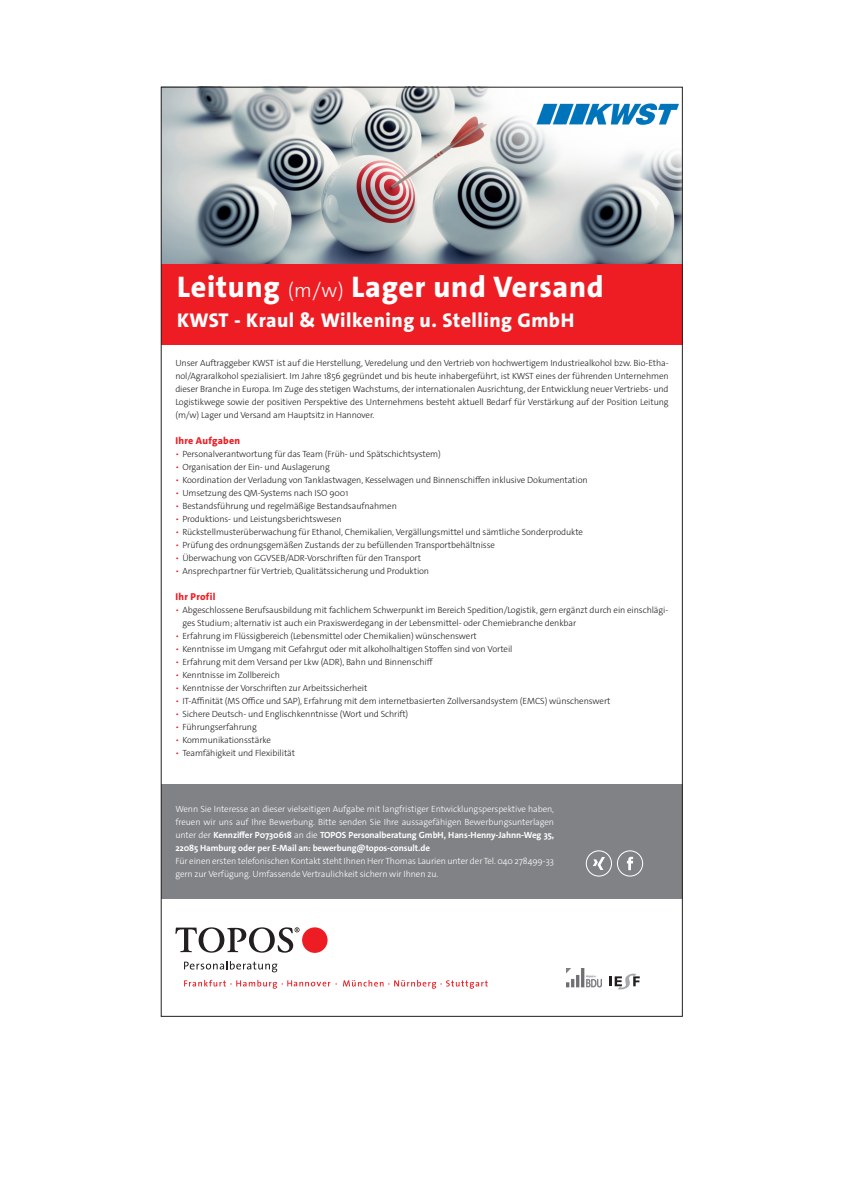
<style>
.page{position:relative;width:842px;height:1191px;background:#fff}
.page>*{position:absolute;margin:0;border:0;box-sizing:border-box;transform-origin:0 0}
.Subline{font:800 30px "The Sans C4 s";letter-spacing:.025em;color:#fff}
.Subline-2{font:800 20px "The Sans C4 s";letter-spacing:.025em;color:#fff}
.Anzeigentext{font:800 10px "The Sans C4 s";letter-spacing:.025em;color:#ee1d23}
.Anzeigentext-2{font:300 9px/13px "The Sans C4 s";letter-spacing:-.01em;color:#231f20;text-align:justify}
.Anzeigentext-3{font:300 9px/13px "The Sans C4 s";letter-spacing:-.01em;color:#fff;text-align:justify}
.s1{font-weight:300;font-size:20px}
.s2{color:#ee1d23}
.s3{font-weight:700}
</style>
<div class="page">
<div style="left:161px;top:263px;width:522px;height:82px;background:#ee1d23"></div>
<img style="left:163px;top:89px;width:518px;height:174px">
<svg style="left:609px;top:973px;width:31px;height:17px"></svg>
<img style="left:567px;top:968px;width:35px;height:19px">
<div style="left:161px;top:784px;width:522px;height:114px;background:#808285"></div>
<svg style="left:586px;top:850px;width:57px;height:26px"></svg>
<svg style="left:227px;top:927px;width:19px;height:25px"></svg>
<svg style="left:278px;top:927px;width:22px;height:25px"></svg>
<svg style="left:249px;top:927px;width:26px;height:25px"></svg>
<div style="left:254px;top:928px;width:16px;height:23px;background:#fff;border-radius:50%"></div>
<svg style="left:175px;top:927px;width:22px;height:25px"></svg>
<div style="left:199px;top:927px;width:25px;height:25px;background:#231f20;border-radius:50%"></div>
<div style="left:203px;top:928px;width:17px;height:23px;background:#fff;border-radius:50%"></div>
<div style="left:302px;top:927px;width:26px;height:26px;background:#ee1d23;border-radius:50%"></div>
<svg style="left:184px;top:961px;width:93px;height:11px"></svg>
<svg style="left:343px;top:980px;width:145px;height:8px"></svg>
<svg style="left:184px;top:979px;width:153px;height:9px"></svg>
<img style="left:204px;top:86px;width:479px;height:158px">
<img style="left:534px;top:102px;width:147px;height:25px">
<p class="Subline" style="left:177px;top:267px;width:428px">Leitung <span class="s1">(m/w)</span> Lager und Versand</p>
<p class="Subline-2" style="left:177px;top:308px;width:399px">KWST - Kraul &amp; Wilkening u. Stelling GmbH</p>
<p class="Anzeigentext-2" style="left:175px;top:356px;width:495px">Unser Auftraggeber KWST ist auf die Herstellung, Veredelung und den Vertrieb von hochwertigem Industriealkohol bzw. Bio-Etha&shy;nol/Agraralkohol spezialisiert. Im Jahre 1856 gegründet und bis heute inhabergeführt, ist KWST eines der führenden Unternehmen dieser Branche in Europa. Im Zuge des stetigen Wachstums, der internationalen Ausrichtung, der Entwicklung neuer Vertriebs- und Logistikwege sowie der positiven Perspektive des Unternehmens besteht aktuell Bedarf für Verstärkung auf der Position Leitung (m/w) Lager und Versand am Hauptsitz in Hannover.</p>
<p class="Anzeigentext" style="left:175px;top:434px;width:66px">Ihre Aufgaben</p>
<p class="Anzeigentext-2" style="left:175px;top:447px;width:267px"><span class="s2">•</span> Personalverantwortung für das Team (Früh- und Spätschichtsystem)</p>
<p class="Anzeigentext-2" style="left:175px;top:460px;width:156px"><span class="s2">•</span> Organisation der Ein- und Auslagerung</p>
<p class="Anzeigentext-2" style="left:175px;top:473px;width:414px"><span class="s2">•</span> Koordination der Verladung von Tanklastwagen, Kesselwagen und Binnenschiffen inklusive Dokumentation</p>
<p class="Anzeigentext-2" style="left:175px;top:486px;width:174px"><span class="s2">•</span> Umsetzung des QM-Systems nach ISO 9001</p>
<p class="Anzeigentext-2" style="left:175px;top:499px;width:223px"><span class="s2">•</span> Bestandsführung und regelmäßige Bestandsaufnahmen</p>
<p class="Anzeigentext-2" style="left:175px;top:512px;width:168px"><span class="s2">•</span> Produktions- und Leistungsberichtswesen</p>
<p class="Anzeigentext-2" style="left:175px;top:525px;width:409px"><span class="s2">•</span> Rückstellmusterüberwachung für Ethanol, Chemikalien, Vergällungsmittel und sämtliche Sonderprodukte</p>
<p class="Anzeigentext-2" style="left:175px;top:538px;width:321px"><span class="s2">•</span> Prüfung des ordnungsgemäßen Zustands der zu befüllenden Transportbehältnisse</p>
<p class="Anzeigentext-2" style="left:175px;top:551px;width:247px"><span class="s2">•</span> Überwachung von GGVSEB/ADR-Vorschriften für den Transport</p>
<p class="Anzeigentext-2" style="left:175px;top:564px;width:255px"><span class="s2">•</span> Ansprechpartner für Vertrieb, Qualitätssicherung und Produktion</p>
<p class="Anzeigentext" style="left:175px;top:590px;width:42px">Ihr Profil</p>
<p class="Anzeigentext-2" style="left:182px;top:603px;width:487px;text-indent:-7px"><span class="s2">•</span> Abgeschlossene Berufsausbildung mit fachlichem Schwerpunkt im Bereich Spedition/Logistik, gern ergänzt durch ein einschlägi&shy;ges Studium; alternativ ist auch ein Praxiswerdegang in der Lebensmittel- oder Chemiebranche denkbar</p>
<p class="Anzeigentext-2" style="left:175px;top:629px;width:303px"><span class="s2">•</span> Erfahrung im Flüssigbereich (Lebensmittel oder Chemikalien) wünschenswert</p>
<p class="Anzeigentext-2" style="left:175px;top:642px;width:339px"><span class="s2">•</span> Kenntnisse im Umgang mit Gefahrgut oder mit alkoholhaltigen Stoffen sind von Vorteil</p>
<p class="Anzeigentext-2" style="left:175px;top:655px;width:259px"><span class="s2">•</span> Erfahrung mit dem Versand per Lkw (ADR), Bahn und Binnenschiff</p>
<p class="Anzeigentext-2" style="left:175px;top:668px;width:106px"><span class="s2">•</span> Kenntnisse im Zollbereich</p>
<p class="Anzeigentext-2" style="left:175px;top:681px;width:193px"><span class="s2">•</span> Kenntnisse der Vorschriften zur Arbeitssicherheit</p>
<p class="Anzeigentext-2" style="left:175px;top:694px;width:437px"><span class="s2">•</span> IT-Affinität (MS Office und SAP), Erfahrung mit dem internetbasierten Zollversandsystem (EMCS) wünschenswert</p>
<p class="Anzeigentext-2" style="left:175px;top:707px;width:234px"><span class="s2">•</span> Sichere Deutsch- und Englischkenntnisse (Wort und Schrift)</p>
<p class="Anzeigentext-2" style="left:175px;top:720px;width:83px"><span class="s2">•</span> Führungserfahrung</p>
<p class="Anzeigentext-2" style="left:175px;top:733px;width:97px"><span class="s2">•</span> Kommunikationsstärke</p>
<p class="Anzeigentext-2" style="left:175px;top:746px;width:121px"><span class="s2">•</span> Teamfähigkeit und Flexibilität</p>
<p class="Anzeigentext-3" style="left:175px;top:802px;width:380px">Wenn Sie Interesse an dieser vielseitigen Aufgabe mit langfristiger Entwicklungsperspektive haben, freuen wir uns auf Ihre Bewerbung. Bitte senden Sie Ihre aussagefähigen Bewerbungsunterlagen unter der <span class="s3">Kennziffer P0730618</span> an die <span class="s3">TOPOS Personalberatung GmbH, Hans-Henny-Jahnn-Weg 35, 22085 Hamburg oder per E-Mail an: bewerbung@topos-consult.de</span></p>
<p class="Anzeigentext-3" style="left:175px;top:854px;width:380px">Für einen ersten telefonischen Kontakt steht Ihnen Herr Thomas Laurien unter der Tel. 040 278499-33 gern zur Verfügung. Umfassende Vertraulichkeit sichern wir Ihnen zu.</p>
</div>
